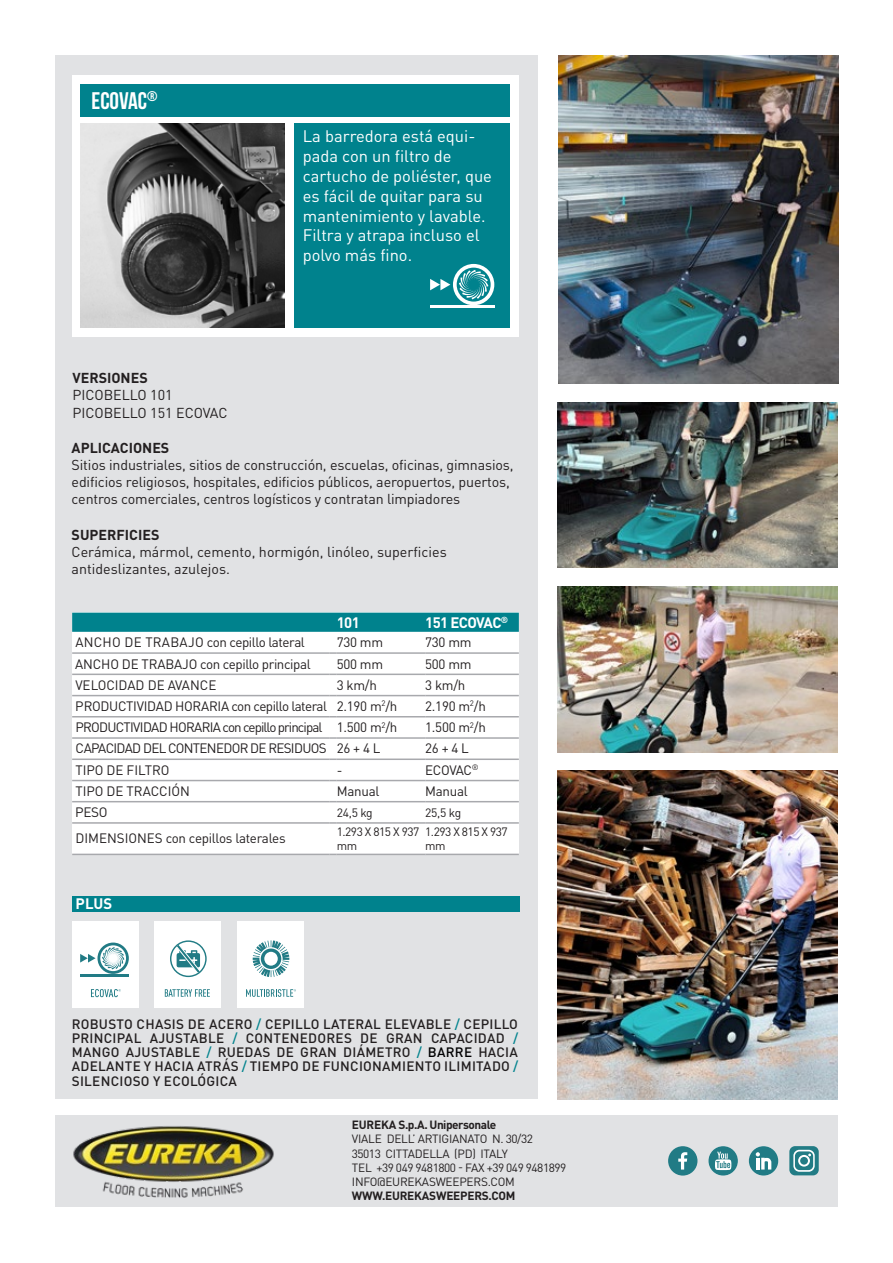
<style>
.page{position:relative;width:893px;height:1263px;background:#fff}
.page>*{position:absolute;margin:0;border:0;box-sizing:border-box;transform-origin:0 0}
.t1{font:700 24px "Bebas Neue";color:#fff}
.t2{font:16.5px/19.8px "DIN Pro";color:#fff}
.t3{font:700 15px "DIN Pro";letter-spacing:-.04em;color:#fff}
.t4{font:14.25px/17.1px "DIN Pro";letter-spacing:-.01em;color:#231f20}
.t5{font:700 14.25px "DIN Pro";color:#231f20}
.t6{font:13.5px "DIN Pro";letter-spacing:-.02em;color:#231f20}
.t7{font:500 13.5px/14.2px "DIN Pro";letter-spacing:.02em;color:#231f20;text-align:justify}
.t8{font:13.5px "DIN Pro";letter-spacing:-.06em;color:#231f20}
.t9{font:13.5px "DIN Pro";color:#231f20}
.t10{font:13.5px "DIN Pro";letter-spacing:-.05em;color:#231f20}
.t11{font:12px/14.4px "DIN Pro";letter-spacing:-.04em;color:#231f20}
.t12{font:11.85px/14.2px "DIN Pro";letter-spacing:-.02em;color:#231f20}
.t13{font:700 11.85px "DIN Pro";letter-spacing:-.04em;color:#231f20}
.t14{font:700 11.85px "DIN Pro";letter-spacing:-.02em;color:#231f20}
.s1{color:#00828d}
.s2{color:#000001}
</style>
<div class="page">
<div style="left:55px;top:55px;width:483px;height:1044px;background:#e1e2e4"></div>
<div style="left:55px;top:1115px;width:782px;height:92px;background:#e1e2e4"></div>
<img style="left:73px;top:1126px;width:201px;height:71px">
<div style="left:72px;top:75px;width:447px;height:261px;background:#fff"></div>
<img style="left:557px;top:586px;width:280px;height:167px">
<img style="left:557px;top:402px;width:280px;height:166px">
<img style="left:558px;top:55px;width:280px;height:328px">
<img style="left:557px;top:771px;width:280px;height:328px">
<img style="left:81px;top:123px;width:204px;height:204px">
<div style="left:154px;top:921px;width:67px;height:87px;background:#fff"></div>
<svg style="left:170px;top:940px;width:37px;height:38px"></svg>
<svg style="left:165px;top:989px;width:45px;height:8px"></svg>
<div style="left:237px;top:921px;width:67px;height:87px;background:#fff"></div>
<svg style="left:246px;top:989px;width:50px;height:8px"></svg>
<svg style="left:253px;top:940px;width:36px;height:37px"></svg>
<div style="left:72px;top:921px;width:66px;height:87px;background:#fff"></div>
<svg style="left:91px;top:989px;width:30px;height:8px"></svg>
<hr style="left:80px;top:974px;width:49px;height:2px;background:#217b85">
<svg style="left:80px;top:942px;width:49px;height:32px"></svg>
<div style="left:72px;top:896px;width:447px;height:16px;background:#00828d"></div>
<div style="left:749px;top:1146px;width:29px;height:29px;background:#217b85;border-radius:50%"></div>
<svg style="left:756px;top:1152px;width:15px;height:17px"></svg>
<div style="left:668px;top:1146px;width:29px;height:29px;background:#217b85;border-radius:50%"></div>
<svg style="left:678px;top:1152px;width:9px;height:17px"></svg>
<div style="left:708px;top:1146px;width:30px;height:29px;background:#217b85;border-radius:50%"></div>
<svg style="left:715px;top:1152px;width:16px;height:18px"></svg>
<div style="left:789px;top:1146px;width:30px;height:29px;background:#227c85;border-radius:6px"></div>
<svg style="left:793px;top:1150px;width:22px;height:22px"></svg>
<svg style="left:795px;top:1151px;width:18px;height:19px"></svg>
<svg style="left:798px;top:1155px;width:12px;height:11px"></svg>
<div style="left:800px;top:1157px;width:8px;height:7px;background:#227c85;border-radius:50%"></div>
<div style="left:81px;top:84px;width:429px;height:33px;background:#00828d"></div>
<div style="left:294px;top:123px;width:216px;height:204px;background:#00828d"></div>
<svg style="left:430px;top:263px;width:65px;height:45px"></svg>
<div style="left:72px;top:613px;width:447px;height:242px;background:#fff"></div>
<div style="left:72px;top:613px;width:447px;height:19px;background:#00828d"></div>
<hr style="left:72px;top:652px;width:257px;height:2px;background:#a8a9ad">
<svg style="left:329px;top:652px;width:8px;height:2px"></svg>
<hr style="left:337px;top:652px;width:88px;height:2px;background:#a8a9ad">
<hr style="left:425px;top:652px;width:94px;height:2px;background:#a8a9ad">
<hr style="left:72px;top:673px;width:257px;height:2px;background:#a8a9ad">
<svg style="left:329px;top:673px;width:8px;height:2px"></svg>
<hr style="left:337px;top:673px;width:88px;height:2px;background:#a8a9ad">
<hr style="left:425px;top:673px;width:94px;height:2px;background:#a8a9ad">
<hr style="left:72px;top:695px;width:257px;height:1px;background:#a8a9ad">
<hr style="left:337px;top:695px;width:88px;height:1px;background:#a8a9ad">
<hr style="left:425px;top:695px;width:94px;height:1px;background:#a8a9ad">
<hr style="left:72px;top:716px;width:257px;height:1px;background:#a8a9ad">
<hr style="left:337px;top:716px;width:88px;height:1px;background:#a8a9ad">
<hr style="left:425px;top:716px;width:94px;height:1px;background:#a8a9ad">
<hr style="left:72px;top:737px;width:257px;height:2px;background:#a8a9ad">
<svg style="left:329px;top:737px;width:8px;height:2px"></svg>
<hr style="left:337px;top:737px;width:88px;height:2px;background:#a8a9ad">
<hr style="left:425px;top:737px;width:94px;height:2px;background:#a8a9ad">
<hr style="left:72px;top:758px;width:257px;height:2px;background:#a8a9ad">
<svg style="left:329px;top:758px;width:8px;height:2px"></svg>
<hr style="left:337px;top:758px;width:88px;height:2px;background:#a8a9ad">
<hr style="left:425px;top:758px;width:94px;height:2px;background:#a8a9ad">
<hr style="left:72px;top:780px;width:257px;height:1px;background:#a8a9ad">
<hr style="left:337px;top:780px;width:88px;height:1px;background:#a8a9ad">
<hr style="left:425px;top:780px;width:94px;height:1px;background:#a8a9ad">
<hr style="left:72px;top:801px;width:257px;height:1px;background:#a8a9ad">
<hr style="left:337px;top:801px;width:88px;height:1px;background:#a8a9ad">
<hr style="left:425px;top:801px;width:94px;height:1px;background:#a8a9ad">
<hr style="left:72px;top:822px;width:257px;height:2px;background:#a8a9ad">
<svg style="left:329px;top:822px;width:8px;height:2px"></svg>
<hr style="left:337px;top:822px;width:88px;height:2px;background:#a8a9ad">
<hr style="left:425px;top:822px;width:94px;height:2px;background:#a8a9ad">
<hr style="left:72px;top:854px;width:257px;height:1px;background:#a8a9ad">
<hr style="left:337px;top:854px;width:88px;height:1px;background:#a8a9ad">
<hr style="left:425px;top:854px;width:94px;height:1px;background:#a8a9ad">
<h1 class="t1" style="left:92px;top:88px;width:67px">ECOVAC<sup>®</sup></h1>
<p class="t5" style="left:72px;top:366px;width:77px">VERSIONES</p>
<p class="t4" style="left:72px;top:385px;width:157px">PICOBELLO 101<br>PICOBELLO 151 ECOVAC</p>
<p class="t2" style="left:303px;top:125px;width:191px">La barredora está equi&shy;pada con un filtro de cartucho de poliéster, que es fácil de quitar para su mantenimiento y lavable.<br>Filtra y atrapa incluso el polvo más fino.</p>
<p class="t5" style="left:72px;top:436px;width:99px">APLICACIONES</p>
<p class="t4" style="left:72px;top:455px;width:443px">Sitios industriales, sitios de construcción, escuelas, oficinas, gimnasios, edificios religiosos, hospitales, edificios públicos, aeropuertos, puertos, centros comerciales, centros logísticos y contratan limpiadores</p>
<p class="t5" style="left:72px;top:523px;width:89px">SUPERFICIES</p>
<p class="t4" style="left:72px;top:542px;width:377px">Cerámica, mármol, cemento, hormigón, linóleo, superficies antideslizantes, azulejos.</p>
<p class="t3" style="left:337px;top:610px;width:25px">101</p>
<p class="t3" style="left:425px;top:610px;width:85px">151 ECOVAC<sup>®</sup></p>
<p class="t6" style="left:75px;top:632px;width:231px">ANCHO DE TRABAJO con cepillo lateral</p>
<p class="t6" style="left:337px;top:632px;width:48px">730 mm</p>
<p class="t6" style="left:425px;top:632px;width:48px">730 mm</p>
<p class="t6" style="left:75px;top:653px;width:237px">ANCHO DE TRABAJO con cepillo principal</p>
<p class="t6" style="left:337px;top:653px;width:48px">500 mm</p>
<p class="t6" style="left:425px;top:653px;width:48px">500 mm</p>
<p class="t9" style="left:75px;top:674px;width:143px">VELOCIDAD DE AVANCE</p>
<p class="t6" style="left:337px;top:674px;width:42px">3 km/h</p>
<p class="t6" style="left:425px;top:674px;width:42px">3 km/h</p>
<p class="t6" style="left:75px;top:695px;width:324px">PRODUCTIVIDAD HORARIA con cepillo lateral 2.190 m<sup>2</sup>/h</p>
<p class="t6" style="left:425px;top:695px;width:62px">2.190 m<sup>2</sup>/h</p>
<p class="t8" style="left:75px;top:717px;width:324px">PRODUCTIVIDAD HORARIA con cepillo principal 1.500 m<sup>2</sup>/h</p>
<p class="t6" style="left:425px;top:717px;width:62px">1.500 m<sup>2</sup>/h</p>
<p class="t10" style="left:75px;top:738px;width:307px">CAPACIDAD DEL CONTENEDOR DE RESIDUOS 26 + 4 L</p>
<p class="t6" style="left:425px;top:738px;width:45px">26 + 4 L</p>
<p class="t9" style="left:75px;top:759px;width:96px">TIPO DE FILTRO</p>
<p class="t6" style="left:337px;top:759px;width:7px">-</p>
<p class="t6" style="left:425px;top:759px;width:55px">ECOVAC<sup>®</sup></p>
<p class="t9" style="left:75px;top:780px;width:116px">TIPO DE TRACCIÓN</p>
<p class="t6" style="left:337px;top:780px;width:44px">Manual</p>
<p class="t6" style="left:425px;top:780px;width:44px">Manual</p>
<p class="t6" style="left:75px;top:802px;width:34px">PESO</p>
<p class="t11" style="left:337px;top:804px;width:37px">24,5 kg</p>
<p class="t11" style="left:425px;top:804px;width:37px">25,5 kg</p>
<p class="t6" style="left:75px;top:828px;width:212px">DIMENSIONES con cepillos laterales</p>
<p class="t11" style="left:337px;top:823px;width:84px">1.293 X 815 X 937 mm</p>
<p class="t11" style="left:425px;top:823px;width:84px">1.293 X 815 X 937 mm</p>
<p class="t3" style="left:75px;top:891px;width:38px">PLUS</p>
<p class="t7" style="left:72px;top:1015px;width:448px">ROBUSTO CHASIS DE ACERO <span class="s1">/</span> CEPILLO LATERAL ELEVABLE <span class="s1">/</span> CEPILLO PRINCIPAL AJUSTABLE <span class="s1">/</span> CONTENEDORES DE GRAN CAPACIDAD <span class="s1">/ </span>MANGO AJUSTABLE <span class="s1">/</span> RUEDAS DE GRAN DIÁMETRO <span class="s1">/</span> <span class="s2">BARRE</span> HACIA ADELANTE Y HACIA ATRÁS <span class="s1">/</span> TIEMPO DE FUNCIONAMIENTO ILIMITADO <span class="s1">/ </span>SILENCIOSO Y ECOLÓGICA</p>
<p class="t13" style="left:352px;top:1115px;width:146px">EUREKA S.p.A. Unipersonale</p>
<p class="t12" style="left:352px;top:1131px;width:216px">VIALE DELL’ ARTIGIANATO N. 30/32<br>35013 CITTADELLA (PD) ITALY<br>TEL +39 049 9481800 - FAX +39 049 9481899<br>INFO@EUREKASWEEPERS.COM</p>
<p class="t14" style="left:352px;top:1186px;width:165px">WWW.EUREKASWEEPERS.COM</p>
</div>
